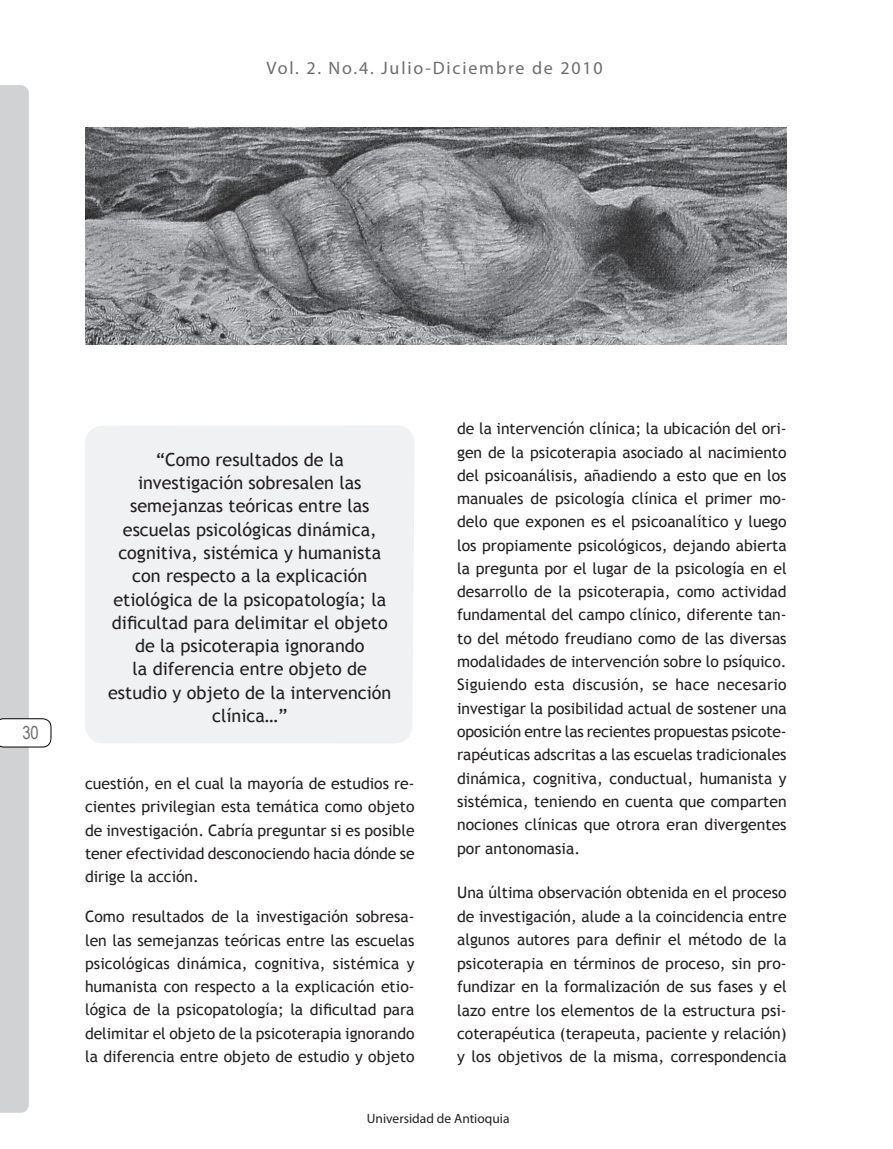
<style>
.page{position:relative;width:893px;height:1149px;background:#fff}
.page>*{position:absolute;margin:0;border:0;box-sizing:border-box;transform-origin:0 0}
.t1{font:18px/23.2px "Trebuchet MS";color:#231f20;text-align:center}
.t2{font:18px "Myriad Pro";letter-spacing:.1em;color:#6c6d70}
.t3{font:18px "Arial Narrow";color:#6c6d70}
.t4{font:15.75px/23.2px "Trebuchet MS";color:#231f20;text-align:justify}
.t5{font:13.5px "Myriad Pro";color:#231f20}
</style>
<div class="page">
<svg style="left:0;top:85px;width:51px;height:1027px"></svg>
<img style="left:85px;top:128px;width:702px;height:217px">
<div style="left:85px;top:425px;width:329px;height:318px;background:#f0f1f2"></div>
<p class="t2" style="left:266px;top:57px;width:338px">Vol. 2. No.4. Julio-Diciembre de 2010</p>
<p class="t3" style="left:22px;top:719px;width:18px">30</p>
<p class="t1" style="left:108px;top:448px;width:285px">“Como resultados de la investigación sobresalen las semejanzas teóricas entre las escuelas psicológicas dinámica, cognitiva, sistémica y humanista con respecto a la explicación etiológica de la psicopatología; la dificultad para delimitar el objeto de la psicoterapia ignorando<br>la diferencia entre objeto de estudio y objeto de la intervención clínica…”</p>
<p class="t4" style="left:85px;top:771px;width:331px">cuestión, en el cual la mayoría de estudios re&shy;cientes privilegian esta temática como objeto de investigación. Cabría preguntar si es posible tener efectividad desconociendo hacia dónde se dirige la acción.</p>
<p class="t4" style="left:85px;top:905px;width:331px">Como resultados de la investigación sobresa&shy;len las semejanzas teóricas entre las escuelas psicológicas dinámica, cognitiva, sistémica y humanista con respecto a la explicación etio&shy;lógica de la psicopatología; la dificultad para delimitar el objeto de la psicoterapia ignorando la diferencia entre objeto de estudio y objeto</p>
<p class="t4" style="left:457px;top:417px;width:331px">de la intervención clínica; la ubicación del ori&shy;gen de la psicoterapia asociado al nacimiento del psicoanálisis, añadiendo a esto que en los manuales de psicología clínica el primer mo&shy;delo que exponen es el psicoanalítico y luego los propiamente psicológicos, dejando abierta la pregunta por el lugar de la psicología en el desarrollo de la psicoterapia, como actividad fundamental del campo clínico, diferente tan&shy;to del método freudiano como de las diversas modalidades de intervención sobre lo psíquico.<br>Siguiendo esta discusión, se hace necesario investigar la posibilidad actual de sostener una oposición entre las recientes propuestas psicote&shy;rapéuticas adscritas a las escuelas tradicionales dinámica, cognitiva, conductual, humanista y sistémica, teniendo en cuenta que comparten nociones clínicas que otrora eran divergentes por antonomasia.</p>
<p class="t4" style="left:457px;top:881px;width:331px">Una última observación obtenida en el proceso de investigación, alude a la coincidencia entre algunos autores para definir el método de la psicoterapia en términos de proceso, sin pro&shy;fundizar en la formalización de sus fases y el lazo entre los elementos de la estructura psi&shy;coterapéutica (terapeuta, paciente y relación) y los objetivos de la misma, correspondencia</p>
<p class="t5" style="left:367px;top:1110px;width:144px">Universidad de Antioquia</p>
</div>
